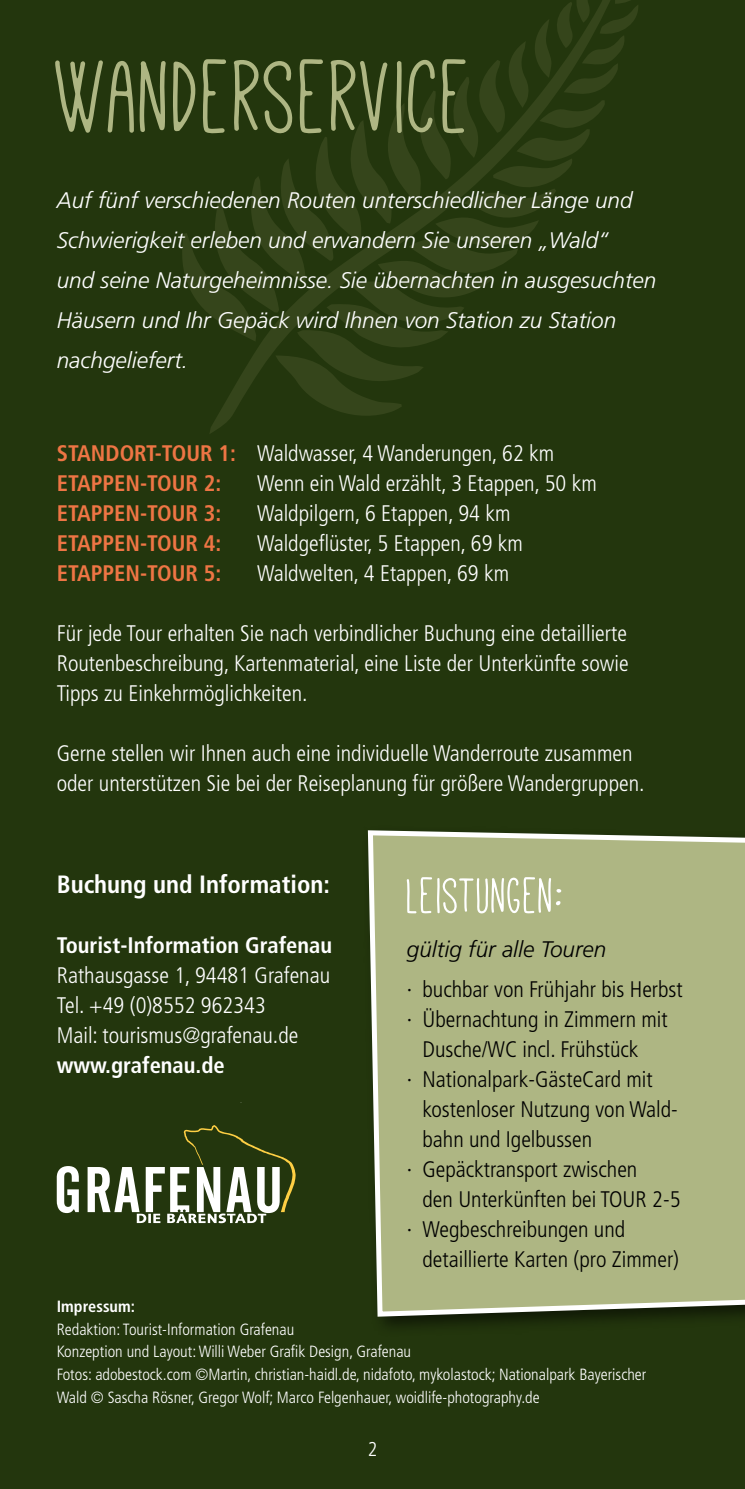
<style>
.page{position:relative;width:745px;height:1489px;background:#fff}
.page>*{position:absolute;margin:0;border:0;box-sizing:border-box;transform-origin:0 0}
.t1{font:112.5px "Mathlete Bulky";letter-spacing:.02em;color:#aeb683}
.t2{font:55px "Mathlete Bulky";letter-spacing:.03em;color:#fff}
.t3{font:700 condensed 25px "Frutiger";color:#fff}
.t4{font:300 condensed 22.5px/30px "Frutiger";color:#fff}
.t5{font:300 condensed 22.5px "Frutiger";color:#000}
.t6{font:italic 300 22.5px/40px "Frutiger";color:#fff}
.t7{font:700 condensed 22.5px/30px "Frutiger";color:#ee7544}
.t8{font:700 condensed 22.5px "Frutiger";color:#fff}
.t9{font:italic 300 22.5px "Frutiger";color:#000}
.t10{font:300 condensed 20px "Frutiger";color:#fff}
.t11{font:300 condensed 16.25px/22.5px "Frutiger";color:#fff}
.t12{font:700 condensed 16.25px "Frutiger";color:#fff}
.s1{font-weight:300;color:#fff}
</style>
<div class="page">
<div style="left:0;top:0;width:744px;height:1488px;background:#23360d"></div>
<svg style="left:182px;top:0;width:456px;height:425px"></svg>
<div style="left:362px;top:824px;width:382px;height:512px;background:#000;opacity:.56"></div>
<svg style="left:365px;top:827px;width:379px;height:492px;background:#a9b180"></svg>
<svg style="left:57px;top:1125px;width:238px;height:98px"></svg>
<h1 class="t1" style="left:57px;top:42px;width:414px">WANDERSERVICE</h1>
<p class="t6" style="left:57px;top:180px;width:600px">Auf fünf verschiedenen Routen unterschiedlicher Länge und Schwierigkeit erleben und erwandern Sie unseren „Wald“<br>und seine Naturgeheimnisse. Sie übernachten in ausgesuchten Häusern und Ihr Gepäck wird Ihnen von Station zu Station nachgeliefert.</p>
<p class="t7" style="left:57px;top:438px;width:498px">STANDORT-TOUR 1: <span class="s1">Waldwasser, 4 Wanderungen, 62 km<br></span>ETAPPEN-TOUR 2:</p>
<p class="t4" style="left:257px;top:468px;width:341px">Wenn ein Wald erzählt, 3 Etappen, 50 km</p>
<p class="t7" style="left:57px;top:498px;width:166px">ETAPPEN-TOUR 3:</p>
<p class="t4" style="left:257px;top:498px;width:255px">Waldpilgern, 6 Etappen, 94 km</p>
<p class="t7" style="left:57px;top:528px;width:166px">ETAPPEN-TOUR 4:</p>
<p class="t4" style="left:257px;top:528px;width:267px">Waldgeflüster, 5 Etappen, 69 km</p>
<p class="t7" style="left:57px;top:558px;width:166px">ETAPPEN-TOUR 5:</p>
<p class="t4" style="left:257px;top:558px;width:253px">Waldwelten, 4 Etappen, 69 km</p>
<p class="t4" style="left:57px;top:618px;width:573px;text-align:justify">Für jede Tour erhalten Sie nach verbindlicher Buchung eine detaillierte Routenbeschreibung, Kartenmaterial, eine Liste der Unterkünfte sowie Tipps zu Einkehrmöglichkeiten.</p>
<p class="t4" style="left:57px;top:738px;width:589px">Gerne stellen wir Ihnen auch eine individuelle Wanderroute zusammen oder unterstützen Sie bei der Reiseplanung für größere Wandergruppen.</p>
<p class="t3" style="left:57px;top:869px;width:274px">Buchung und Information:</p>
<p class="t8" style="left:57px;top:932px;width:277px">Tourist-Information Grafenau</p>
<p class="t4" style="left:57px;top:960px;width:275px">Rathausgasse 1, 94481 Grafenau<br>Tel. +49 (0)8552 962343<br>Mail: tourismus@grafenau.de</p>
<p class="t8" style="left:57px;top:1052px;width:169px">www.grafenau.de</p>
<h2 class="t2" style="left:406px;top:868px;width:158px">LEISTUNGEN:</h2>
<p class="t9" style="left:406px;top:936px;width:201px">gültig für alle Touren</p>
<p class="t5" style="left:406px;top:976px;width:277px">· buchbar von Frühjahr bis Herbst</p>
<p class="t5" style="left:406px;top:1006px;width:262px">· Übernachtung in Zimmern mit</p>
<p class="t5" style="left:422px;top:1036px;width:217px">Dusche/WC incl. Frühstück</p>
<p class="t5" style="left:406px;top:1066px;width:247px">· Nationalpark-GästeCard mit</p>
<p class="t5" style="left:422px;top:1096px;width:256px">kostenloser Nutzung von Wald-</p>
<p class="t5" style="left:422px;top:1126px;width:171px">bahn und Igelbussen</p>
<p class="t5" style="left:406px;top:1156px;width:232px">· Gepäcktransport zwischen</p>
<p class="t5" style="left:422px;top:1186px;width:259px">den Unterkünften bei TOUR 2-5</p>
<p class="t5" style="left:406px;top:1216px;width:220px">· Wegbeschreibungen und</p>
<p class="t5" style="left:422px;top:1246px;width:258px">detaillierte Karten (pro Zimmer)</p>
<p class="t12" style="left:57px;top:1297px;width:80px">Impressum:</p>
<p class="t11" style="left:57px;top:1318px;width:590px">Redaktion: Tourist-Information Grafenau<br>Konzeption und Layout: Willi Weber Grafik Design, Grafenau<br>Fotos: adobestock.com ©Martin, christian-haidl.de, nidafoto, mykolastock; Nationalpark Bayerischer Wald © Sascha Rösner, Gregor Wolf; Marco Felgenhauer, woidlife-photography.de</p>
<p class="t10" style="left:367px;top:1437px;width:11px">2</p>
</div>
